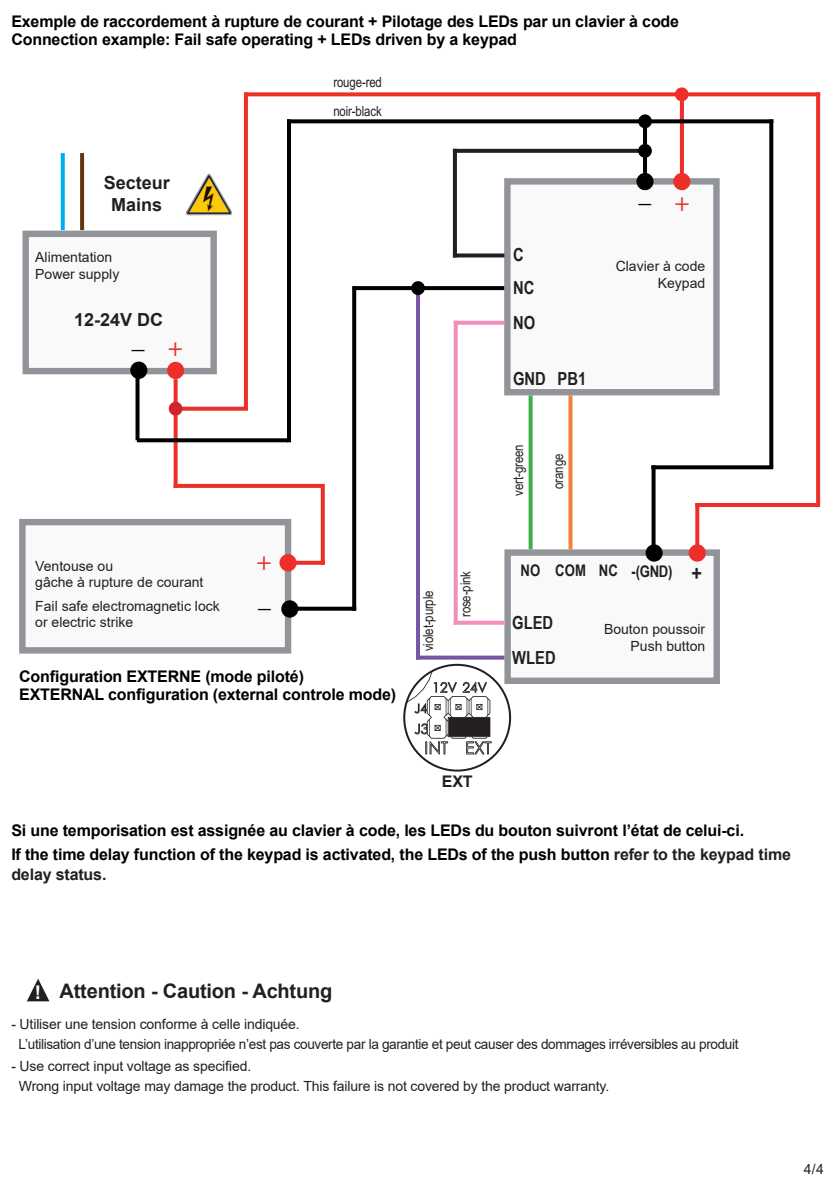
<style>
.page{position:relative;width:840px;height:1191px;background:#fff}
.page>*{position:absolute;margin:0;border:0;box-sizing:border-box;transform-origin:0 0}
.t1{font:700 25.6px "Myriad Pro";color:#000}
.t2{font:25.6px "Myriad Pro";color:#ee2e29}
.t3{font:700 20px "Arial";letter-spacing:-.01em;color:#231f20}
.t4{font:700 18.8px "Arial";color:#fff}
.t5{font:700 18px/21.6px "Arial";color:#231f20;text-align:center}
.t6{font:700 18px/32.6px "Arial Narrow";color:#231f20}
.t7{font:700 16px/18px "Arial";letter-spacing:-.01em;color:#000}
.t8{font:700 16px "Arial";letter-spacing:-.01em;color:#231f20}
.t9{font:700 16px "Arial Narrow";color:#231f20}
.t10{font:14px/16.8px "Arial";letter-spacing:-.01em;color:#231f20}
.t11{font:14px "Arial Narrow";letter-spacing:-.01em;color:#231f20}
.s1{font-weight:400;color:#ee2e29}
.s2{font-size:22px}
.s3{color:#231f20}
</style>
<div class="page">
<div style="left:22px;top:231px;width:195px;height:143px;background:#f9f9f9;border:6px solid #919499"></div>
<svg style="left:80px;top:153px;width:4px;height:77px"></svg>
<svg style="left:61px;top:153px;width:4px;height:77px"></svg>
<div style="left:19px;top:519px;width:272px;height:134px;background:#f9f9f9;border:6px solid #919499"></div>
<div style="left:504px;top:178px;width:215px;height:217px;background:#f9f9f9;border:6px solid #919499"></div>
<div style="left:504px;top:549px;width:215px;height:135px;background:#f9f9f9;border:6px solid #919499"></div>
<svg style="left:135px;top:378px;width:4px;height:62px"></svg>
<svg style="left:356px;top:286px;width:148px;height:4px"></svg>
<svg style="left:352px;top:286px;width:4px;height:320px"></svg>
<svg style="left:298px;top:606px;width:58px;height:4px"></svg>
<svg style="left:182px;top:407px;width:66px;height:4px"></svg>
<svg style="left:173px;top:379px;width:4px;height:105px"></svg>
<svg style="left:244px;top:96px;width:4px;height:314px"></svg>
<svg style="left:244px;top:92px;width:571px;height:4px;background:#ef413c"></svg>
<svg style="left:679px;top:101px;width:4px;height:72px"></svg>
<svg style="left:137px;top:438px;width:150px;height:4px"></svg>
<hr style="left:287px;top:119px;width:4px;height:323px;background:#000">
<svg style="left:287px;top:119px;width:481px;height:4px;background:#161515"></svg>
<svg style="left:643px;top:128px;width:3px;height:45px"></svg>
<svg style="left:815px;top:92px;width:4px;height:415px;fill:#ee2e29"></svg>
<hr style="left:695px;top:503px;width:122px;height:4px;background:#ee2e29">
<svg style="left:695px;top:503px;width:4px;height:41px"></svg>
<svg style="left:768px;top:119px;width:4px;height:346px"></svg>
<svg style="left:655px;top:465px;width:117px;height:4px"></svg>
<svg style="left:651px;top:465px;width:4px;height:79px"></svg>
<svg style="left:296px;top:561px;width:24px;height:4px"></svg>
<svg style="left:320px;top:488px;width:4px;height:77px"></svg>
<svg style="left:456px;top:149px;width:181px;height:4px"></svg>
<svg style="left:452px;top:149px;width:4px;height:104px"></svg>
<svg style="left:452px;top:253px;width:52px;height:4px"></svg>
<svg style="left:173px;top:484px;width:151px;height:4px"></svg>
<svg style="left:528px;top:395px;width:4px;height:154px"></svg>
<svg style="left:568px;top:395px;width:4px;height:154px"></svg>
<svg style="left:453px;top:325px;width:4px;height:296px"></svg>
<svg style="left:453px;top:621px;width:51px;height:4px"></svg>
<hr style="left:416px;top:286px;width:4px;height:373px;background:#7755a3">
<svg style="left:420px;top:655px;width:84px;height:4px"></svg>
<svg style="left:453px;top:321px;width:51px;height:4px"></svg>
<img style="left:186px;top:174px;width:46px;height:41px">
<div style="left:170px;top:365px;width:11px;height:11px;background:#ee2e29;border-radius:50%"></div>
<div style="left:167px;top:362px;width:17px;height:17px;border:6px solid #ee2e29;border-radius:50%"></div>
<div style="left:133px;top:365px;width:11px;height:11px;background:#000;border-radius:50%"></div>
<div style="left:130px;top:361px;width:17px;height:18px;border:6px solid #000;border-radius:50%"></div>
<div style="left:284px;top:603px;width:11px;height:11px;background:#000;border-radius:50%"></div>
<div style="left:281px;top:600px;width:17px;height:17px;border:6px solid #000;border-radius:50%"></div>
<div style="left:676px;top:176px;width:10px;height:11px;background:#ee2e29;border-radius:50%"></div>
<div style="left:673px;top:173px;width:17px;height:17px;border:6px solid #ee2e29;border-radius:50%"></div>
<div style="left:639px;top:176px;width:11px;height:11px;background:#000;border-radius:50%"></div>
<div style="left:636px;top:173px;width:17px;height:17px;border:6px solid #000;border-radius:50%"></div>
<div style="left:691px;top:547px;width:11px;height:11px;background:#ee2e29;border-radius:50%"></div>
<div style="left:688px;top:544px;width:17px;height:17px;border:6px solid #ee2e29;border-radius:50%"></div>
<div style="left:648px;top:547px;width:11px;height:11px;background:#000;border-radius:50%"></div>
<div style="left:645px;top:544px;width:17px;height:17px;border:6px solid #000;border-radius:50%"></div>
<div style="left:676px;top:89px;width:10px;height:11px;background:#ee2e29;border-radius:50%"></div>
<div style="left:674px;top:87px;width:14px;height:14px;border:3px solid #ee2e29;border-radius:50%"></div>
<div style="left:639px;top:116px;width:11px;height:11px;background:#000;border-radius:50%"></div>
<div style="left:637px;top:114px;width:14px;height:14px;border:3px solid #000;border-radius:50%"></div>
<div style="left:639px;top:145px;width:11px;height:11px;background:#000;border-radius:50%"></div>
<div style="left:637px;top:144px;width:14px;height:14px;border:3px solid #000;border-radius:50%"></div>
<div style="left:282px;top:557px;width:11px;height:11px;background:#ee2e29;border-radius:50%"></div>
<div style="left:279px;top:554px;width:17px;height:17px;border:6px solid #ee2e29;border-radius:50%"></div>
<svg style="left:27px;top:978px;width:22px;height:23px"></svg>
<div style="left:412px;top:283px;width:11px;height:10px;background:#000;border-radius:50%"></div>
<div style="left:411px;top:281px;width:13px;height:14px;border:3px solid #000;border-radius:50%"></div>
<svg style="left:404px;top:665px;width:106px;height:105px"></svg>
<div style="left:403px;top:664px;width:108px;height:107px;border:2px solid #231f20;border-radius:50%"></div>
<div style="left:170px;top:403px;width:11px;height:11px;background:#d1232a;border-radius:50%"></div>
<div style="left:169px;top:402px;width:13px;height:13px;border:3px solid #d1232a;border-radius:50%"></div>
<p class="t7" style="left:11px;top:13px;width:669px">Exemple de raccordement à rupture de courant + Pilotage des LEDs par un clavier à code<br>Connection example: Fail safe operating + LEDs driven by a keypad</p>
<p class="t11" style="left:333px;top:74px;width:50px">rouge-red</p>
<p class="t5" style="left:104px;top:172px;width:68px">Secteur<br>Mains</p>
<p class="t10" style="left:35px;top:249px;width:86px">Alimentation<br>Power supply</p>
<p class="t5" style="left:74px;top:309px;width:91px">12-24V DC</p>
<h1 class="t1" style="left:132px;top:322px;width:14px">_</h1>
<h1 class="t2" style="left:168px;top:332px;width:17px">+</h1>
<p class="t11" style="left:333px;top:103px;width:50px">noir-black</p>
<p class="t10" style="left:35px;top:558px;width:170px;line-height:16px">Ventouse ou<br>gâche à rupture de courant</p>
<p class="t10" style="left:35px;top:598px;width:186px;line-height:16px">Fail safe electromagnetic lock or electric strike</p>
<h1 class="t2" style="left:256px;top:545px;width:17px">+</h1>
<h1 class="t1" style="left:258px;top:581px;width:14px">_</h1>
<p class="t7" style="left:19px;top:668px;width:378px">Configuration EXTERNE (mode piloté)<br>EXTERNAL configuration (external controle mode)</p>
<p class="t11" style="left:420px;top:651px;width:62px;rotate:-90deg">violet-purple</p>
<p class="t11" style="left:457px;top:617px;width:48px;rotate:-90deg">rose-pink</p>
<p class="t8" style="left:441px;top:769px;width:32px">EXT</p>
<p class="t6" style="left:513px;top:238px;width:23px">C<br>NC</p>
<p class="t6" style="left:513px;top:306px;width:24px">NO</p>
<p class="t6" style="left:512px;top:362px;width:75px">GND PB1</p>
<p class="t11" style="left:510px;top:495px;width:53px;rotate:-90deg">vert-green</p>
<p class="t11" style="left:550px;top:489px;width:37px;rotate:-90deg">orange</p>
<h1 class="t1" style="left:638px;top:177px;width:53px">_ <span class="s1">+</span></h1>
<p class="t10" style="left:615px;top:257px;width:91px;text-align:right">Clavier à code<br>Keypad</p>
<p class="t9" style="left:520px;top:558px;width:183px">NO COM NC -(GND) <span class="s2">+</span></p>
<p class="t6" style="left:512px;top:603px;width:45px;line-height:35.4px">GLED<br>WLED</p>
<p class="t10" style="left:603px;top:621px;width:103px;text-align:right">Bouton poussoir<br>Push button</p>
<p class="t7" style="left:11px;top:818px;width:780px;line-height:24px">Si une temporisation est assignée au clavier à code, les LEDs du bouton suivront l’état de celui-ci.<br>If the time delay function of the keypad is activated, the LEDs of the push button <span class="s3">refer to the keypad time</span></p>
<p class="t8" style="left:11px;top:863px;width:97px">delay status.</p>
<h2 class="t3" style="left:60px;top:976px;width:274px">Attention - Caution - Achtung</h2>
<p class="t10" style="left:19px;top:1013px;width:721px;line-height:20px;text-indent:-7px">- Utiliser une tension conforme à celle indiquée.<br>L’utilisation d’une tension inappropriée n’est pas couverte par la garantie et peut causer des dommages irréversibles au produit</p>
<p class="t10" style="left:19px;top:1055px;width:591px;line-height:20px;text-indent:-8px">- Use correct input voltage as specified.<br>Wrong input voltage may damage the product. This failure is not covered by the product warranty.</p>
<h3 class="t4" style="left:35px;top:979px;width:8px">!</h3>
<p class="t10" style="left:803px;top:1160px;width:22px">4/4</p>
</div>
